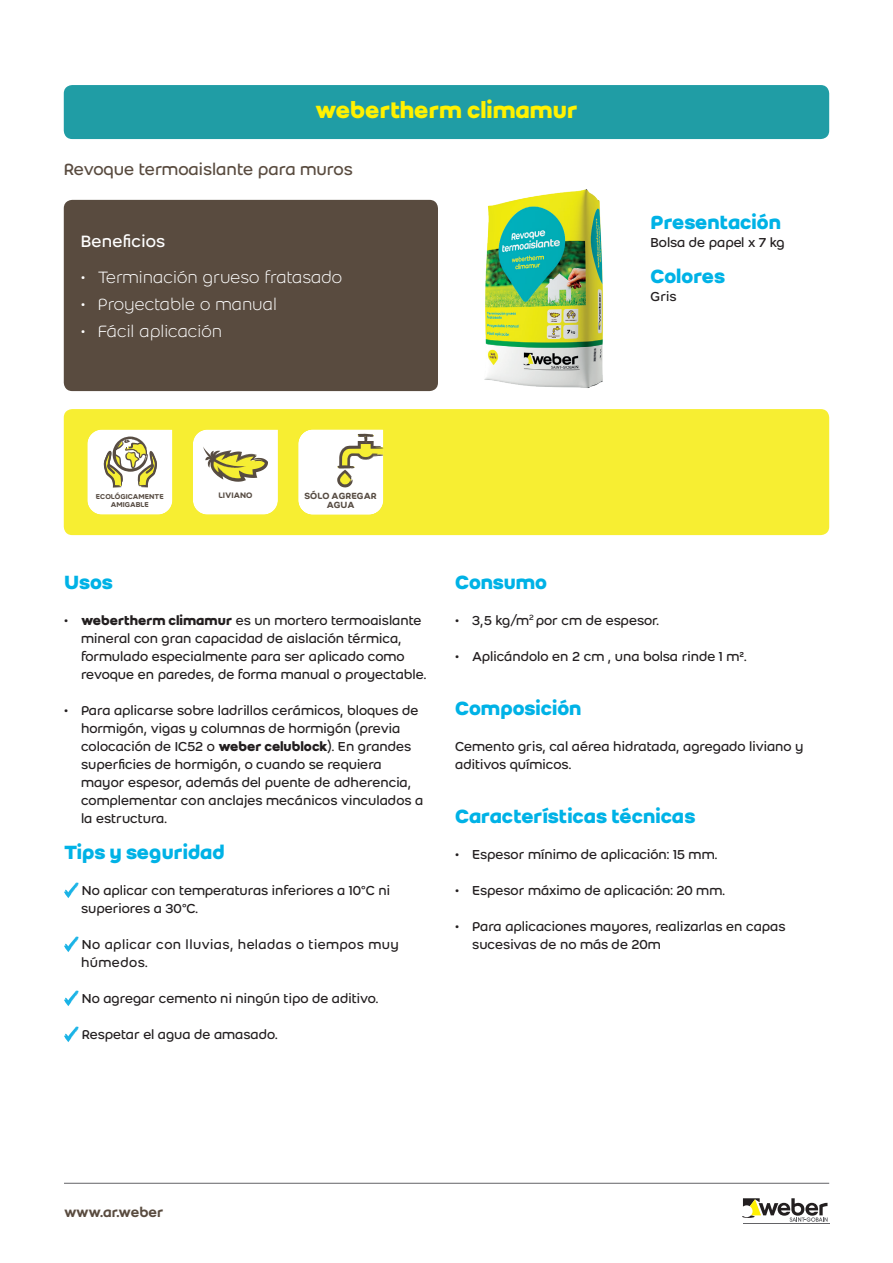
<style>
.page{position:relative;width:893px;height:1263px;background:#fff}
.page>*{position:absolute;margin:0;border:0;box-sizing:border-box;transform-origin:0 0}
.Nombre_producto-Gran{font:700 24.75px "Weber";color:#fff101}
.Categoría-FP{font:700 21px "Weber";color:#00b2e6}
.Categoría-Proyecto{font:700 21px "Weber";color:#00b2e6}
.t1{font:300 18px "Weber";color:#fff}
.Bajada-Apertura_2{font:18px "Weber";color:#594b3f}
.Bajada-Apertura_2-2{font:18px "Weber";letter-spacing:.01em;color:#fff}
.t2{font:500 15px "Weber";color:#594b3f}
.Categoría-FP-2{font:14.25px/18px "Weber";color:#231f20}
.Bullet_-_Con_viñeta{font:14.25px/18px "Weber";color:#231f20}
.Bullet_-_Con_viñeta-2{font:14.25px/18px "Weber";letter-spacing:.03em;color:#231f20}
.Categoría-Proyecto-2{font:14.25px "Weber";color:#231f20}
.t3{font:500 9.75px/8.9px "Weber";color:#574c43;text-align:center}
.t4{font:500 8.7px "Weber";color:#574c43}
.t5{font:500 7.8px/7.8px "Weber";color:#574c43;text-align:center}
.s1{font-weight:700}
</style>
<div class="page">
<svg style="left:64px;top:882px;width:14px;height:16px"></svg>
<svg style="left:64px;top:936px;width:14px;height:16px"></svg>
<svg style="left:64px;top:990px;width:14px;height:16px"></svg>
<svg style="left:64px;top:1026px;width:14px;height:16px"></svg>
<hr style="left:743px;top:1223px;width:86px;height:1px;background:#636366">
<svg style="left:742px;top:1198px;width:86px;height:24px"></svg>
<hr style="left:64px;top:1183px;width:765px;height:1px;background:#636366">
<div style="left:64px;top:200px;width:374px;height:191px;background:#594b3f;border-radius:9px"></div>
<img style="left:484px;top:189px;width:119px;height:199px">
<div style="left:64px;top:409px;width:765px;height:126px;background:#f7ee32;border-radius:9px"></div>
<div style="left:64px;top:85px;width:765px;height:54px;background:#209da5;border-radius:9px"></div>
<svg style="left:87px;top:430px;width:85px;height:85px;background:#eae8d5"></svg>
<svg style="left:193px;top:430px;width:85px;height:85px;background:#eeecd5"></svg>
<svg style="left:298px;top:430px;width:85px;height:85px;background:#f2f1e0"></svg>
<p class="Nombre_producto-Gran" style="left:315px;top:95px;width:264px">webertherm climamur</p>
<p class="Bajada-Apertura_2" style="left:64px;top:159px;width:290px">Revoque termoaislante para muros</p>
<p class="Bajada-Apertura_2-2" style="left:81px;top:231px;width:86px">Beneficios</p>
<p class="t1" style="left:81px;top:267px;width:263px">• Terminación grueso fratasado</p>
<p class="t1" style="left:81px;top:294px;width:198px">• Proyectable o manual</p>
<p class="t1" style="left:81px;top:321px;width:143px">• Fácil aplicación</p>
<p class="Categoría-Proyecto" style="left:651px;top:210px;width:132px">Presentación</p>
<p class="Categoría-Proyecto-2" style="left:651px;top:234px;width:136px">Bolsa de papel x 7 kg</p>
<p class="Categoría-Proyecto" style="left:651px;top:264px;width:76px">Colores</p>
<p class="Categoría-Proyecto-2" style="left:651px;top:288px;width:27px">Gris</p>
<p class="t5" style="left:96px;top:492px;width:69px">ECOLÓGICAMENTE<br>AMIGABLE</p>
<p class="t4" style="left:218px;top:490px;width:36px">LIVIANO</p>
<p class="t3" style="left:305px;top:492px;width:74px">SÓLO AGREGAR<br>AGUA</p>
<p class="Categoría-FP" style="left:64px;top:570px;width:50px">Usos</p>
<p class="Categoría-FP-2" style="left:81px;top:611px;width:347px;text-indent:-17px">• <span class="s1">webertherm climamur</span> es un mortero termoaislante mineral con gran capacidad de aislación térmica, formulado especialmente para ser aplicado como revoque en paredes, de forma manual o proyectable.</p>
<p class="Categoría-FP-2" style="left:81px;top:701px;width:344px;text-indent:-17px">• Para aplicarse sobre ladrillos cerámicos, bloques de hormigón, vigas y columnas de hormigón (previa colocación de IC52 o <span class="s1">weber celublock</span>). En grandes superficies de hormigón, o cuando se requiera mayor espesor, además del puente de adherencia, complementar con anclajes mecánicos vinculados a la estructura.</p>
<p class="Categoría-FP" style="left:64px;top:840px;width:162px">Tips y seguridad</p>
<p class="Bullet_-_Con_viñeta" style="left:81px;top:881px;width:311px">No aplicar con temperaturas inferiores a 10°C ni superiores a 30°C.</p>
<p class="Bullet_-_Con_viñeta-2" style="left:81px;top:935px;width:319px">No aplicar con lluvias, heladas o tiempos muy húmedos.</p>
<p class="Bullet_-_Con_viñeta" style="left:82px;top:989px;width:298px">No agregar cemento ni ningún tipo de aditivo.</p>
<p class="Bullet_-_Con_viñeta" style="left:82px;top:1025px;width:197px">Respetar el agua de amasado.</p>
<p class="Categoría-FP" style="left:455px;top:570px;width:93px">Consumo</p>
<p class="Categoría-FP-2" style="left:455px;top:611px;width:205px">• 3,5 kg/m<sup>2</sup> por cm de espesor.</p>
<p class="Categoría-FP-2" style="left:455px;top:647px;width:293px">• Aplicándolo en 2 cm , una bolsa rinde 1 m2.</p>
<p class="Categoría-FP" style="left:455px;top:696px;width:128px">Composición</p>
<p class="Categoría-FP-2" style="left:455px;top:737px;width:350px">Cemento gris, cal aérea hidratada, agregado liviano y aditivos químicos.</p>
<p class="Categoría-FP" style="left:455px;top:804px;width:242px">Características técnicas</p>
<p class="Categoría-FP-2" style="left:455px;top:845px;width:264px">• Espesor mínimo de aplicación: 15 mm.</p>
<p class="Categoría-FP-2" style="left:455px;top:881px;width:271px">• Espesor máximo de aplicación: 20 mm.</p>
<p class="Categoría-FP-2" style="left:472px;top:917px;width:315px;text-indent:-17px">• Para aplicaciones mayores, realizarlas en capas sucesivas de no más de 20m</p>
<p class="t2" style="left:64px;top:1203px;width:101px">www.ar.weber</p>
</div>
